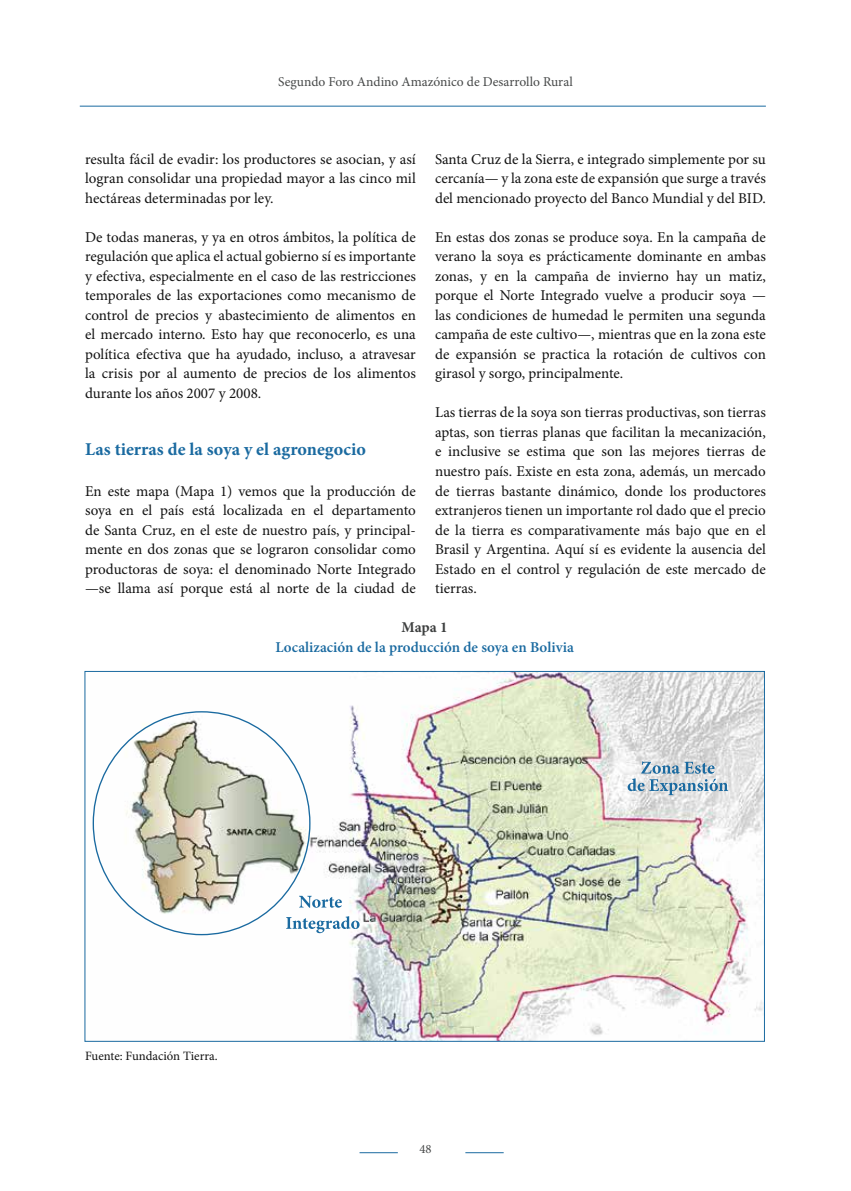
<style>
.page{position:relative;width:851px;height:1191px;background:#fff}
.page>*{position:absolute;margin:0;border:0;box-sizing:border-box;transform-origin:0 0}
.t1{font:700 18px "Minion Pro";color:#1a6aa0}
.t2{font:15px/19.5px "Minion Pro";color:#121212;text-align:justify}
.t3{font:600 15px "Minion Pro";color:#1a6aa0}
.t4{font:700 15px "Minion Pro";color:#3d3f3f}
.t5{font:13.5px "Minion Pro";color:#474949}
.t6{font:12.75px "Minion Pro";color:#121212}
.t7{font:12.75px "Minion Pro";color:#474949}
</style>
<div class="page">
<hr style="left:80px;top:106px;width:685px;height:1px;background:#1a6aa0">
<hr style="left:359px;top:1152px;width:39px;height:1px;background:#1a6aa0">
<hr style="left:465px;top:1152px;width:38px;height:1px;background:#1a6aa0">
<img style="left:92px;top:673px;width:670px;height:366px">
<svg style="left:627px;top:761px;width:101px;height:34px;background:#b7c8d4"></svg>
<svg style="left:286px;top:895px;width:73px;height:38px"></svg>
<p class="t5" style="left:278px;top:73px;width:296px">Segundo Foro Andino Amazónico de Desarrollo Rural</p>
<p class="t2" style="left:85px;top:149px;width:332px">resulta fácil de evadir: los productores se asocian, y así logran consolidar una propiedad mayor a las cinco mil hectáreas determinadas por ley.</p>
<p class="t2" style="left:85px;top:227px;width:332px">De todas maneras, y ya en otros ámbitos, la política de regulación que aplica el actual gobierno sí es importante y efectiva, especialmente en el caso de las restricciones temporales de las exportaciones como mecanismo de control de precios y abastecimiento de alimentos en el mercado interno. Esto hay que reconocerlo, es una política efectiva que ha ayudado, incluso, a atravesar la crisis por al aumento de precios de los alimentos durante los años 2007 y 2008.</p>
<p class="t2" style="left:435px;top:149px;width:332px">Santa Cruz de la Sierra, e integrado simplemente por su cercanía— y la zona este de expansión que surge a través del mencionado proyecto del Banco Mundial y del BID.</p>
<p class="t2" style="left:435px;top:227px;width:332px">En estas dos zonas se produce soya. En la campaña de verano la soya es prácticamente dominante en ambas zonas, y en la campaña de invierno hay un matiz, porque el Norte Integrado vuelve a producir soya — las condiciones de humedad le permiten una segunda campaña de este cultivo—, mientras que en la zona este de expansión se practica la rotación de cultivos con girasol y sorgo, principalmente.</p>
<p class="t2" style="left:435px;top:403px;width:332px">Las tierras de la soya son tierras productivas, son tierras aptas, son tierras planas que facilitan la mecanización, e inclusive se estima que son las mejores tierras de nuestro país. Existe en esta zona, además, un mercado de tierras bastante dinámico, donde los productores extranjeros tienen un importante rol dado que el precio de la tierra es comparativamente más bajo que en el Brasil y Argentina. Aquí sí es evidente la ausencia del Estado en el control y regulación de este mercado de tierras.</p>
<p class="t4" style="left:401px;top:616px;width:48px">Mapa 1</p>
<p class="t3" style="left:275px;top:636px;width:300px">Localización de la producción de soya en Bolivia</p>
<p class="t1" style="left:85px;top:436px;width:282px">Las tierras de la soya y el agronegocio</p>
<p class="t2" style="left:85px;top:481px;width:332px">En este mapa (Mapa 1) vemos que la producción de soya en el país está localizada en el departamento de Santa Cruz, en el este de nuestro país, y principal&shy;mente en dos zonas que se lograron consolidar como productoras de soya: el denominado Norte Integrado —se llama así porque está al norte de la ciudad de</p>
<p class="t6" style="left:85px;top:1047px;width:134px">Fuente: Fundación Tierra.</p>
<p class="t7" style="left:419px;top:1140px;width:14px">48</p>
</div>
